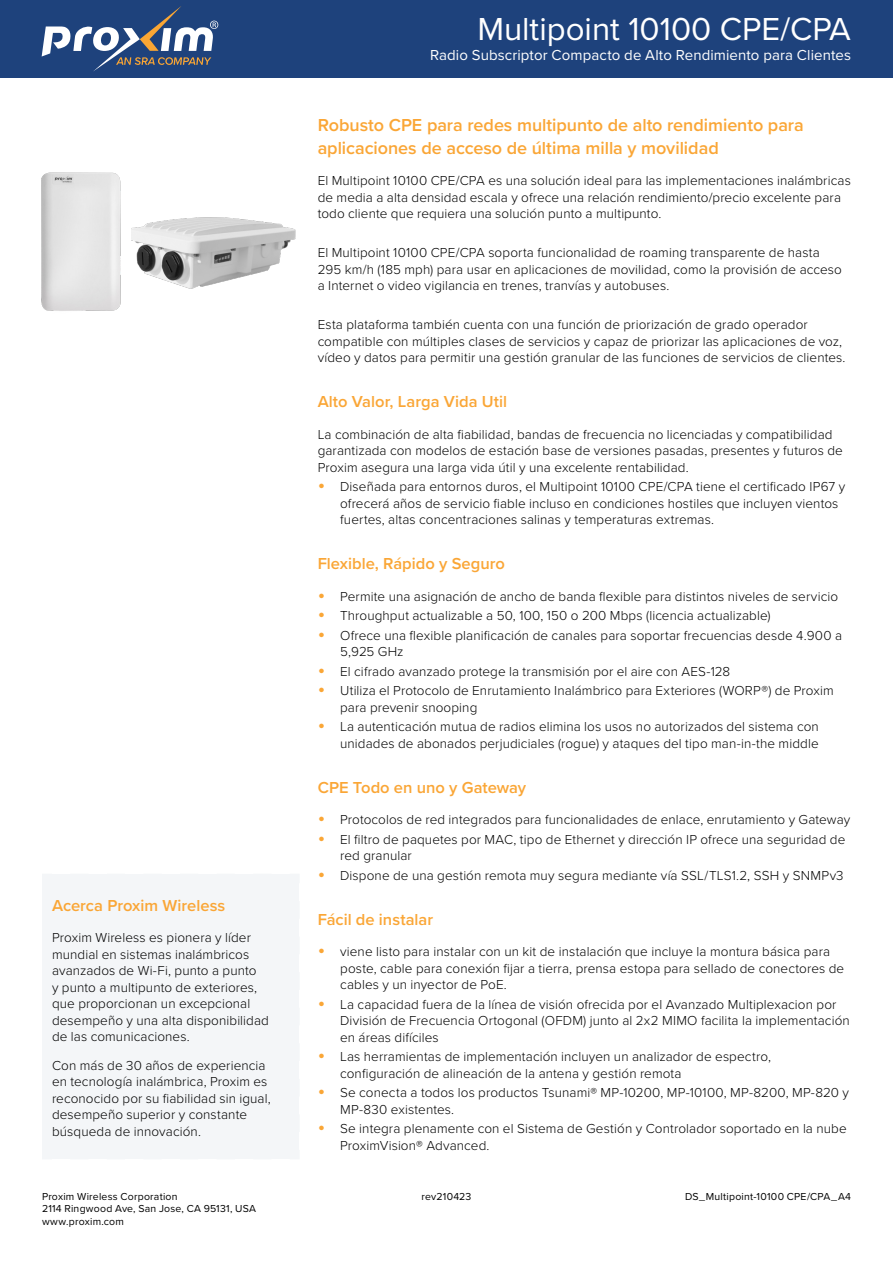
<style>
.page{position:relative;width:893px;height:1263px;background:#fff}
.page>*{position:absolute;margin:0;border:0;box-sizing:border-box;transform-origin:0 0}
.t1{font:33px "Proxima Nova";color:#fff}
.t2{font:600 18px/22.5px "Proxima Nova";letter-spacing:-.005em;color:#faa636}
.t3{font:600 16.5px "Proxima Nova";color:#faa636}
.t4{font:15px "Proxima Nova";letter-spacing:.005em;color:#fff}
.t5{font:300 13.5px/16.5px "Proxima Nova";letter-spacing:.01em;color:#000}
.t6{font:10.5px/12.6px "Proxima Nova";letter-spacing:.02em;color:#000}
.s1{font-weight:400;font-size:21px;color:#faa636}
</style>
<div class="page">
<div style="left:0;top:0;width:893px;height:77px;background:#1e427c"></div>
<svg style="left:42px;top:6px;width:176px;height:65px"></svg>
<div style="left:42px;top:874px;width:257px;height:285px;background:#f4f6f8"></div>
<img style="left:41px;top:172px;width:80px;height:139px">
<img style="left:131px;top:217px;width:165px;height:72px">
<p class="t3" style="left:52px;top:893px;width:175px">Acerca Proxim Wireless</p>
<p class="t5" style="left:52px;top:928px;width:218px">Proxim Wireless es pionera y líder mundial en sistemas inalámbricos avanzados de Wi-Fi, punto a punto<br>y punto a multipunto de exteriores, que proporcionan un excepcional desempeño y una alta disponibilidad de las comunicaciones.</p>
<p class="t5" style="left:52px;top:1056px;width:220px">Con más de 30 años de experiencia en tecnología inalámbrica, Proxim es reconocido por su fiabilidad sin igual, desempeño superior y constante búsqueda de innovación.</p>
<h1 class="t1" style="left:477px;top:5px;width:375px">Multipoint 10100 CPE/CPA</h1>
<p class="t4" style="left:430px;top:44px;width:422px">Radio Subscriptor Compacto de Alto Rendimiento para Clientes</p>
<h2 class="t2" style="left:318px;top:113px;width:488px">Robusto CPE para redes multipunto de alto rendimiento para aplicaciones de acceso de última milla y movilidad</h2>
<p class="t5" style="left:318px;top:172px;width:535px">El Multipoint 10100 CPE/CPA es una solución ideal para las implementaciones inalámbricas de media a alta densidad escala y ofrece una relación rendimiento/precio excelente para todo cliente que requiera una solución punto a multipunto.</p>
<p class="t5" style="left:318px;top:244px;width:526px">El Multipoint 10100 CPE/CPA soporta funcionalidad de roaming transparente de hasta<br>295 km/h (185 mph) para usar en aplicaciones de movilidad, como la provisión de acceso a Internet o video vigilancia en trenes, tranvías y autobuses.</p>
<p class="t5" style="left:318px;top:316px;width:529px">Esta plataforma también cuenta con una función de priorización de grado operador compatible con múltiples clases de servicios y capaz de priorizar las aplicaciones de voz, vídeo y datos para permitir una gestión granular de las funciones de servicios de clientes.</p>
<p class="t3" style="left:318px;top:389px;width:191px">Alto Valor, Larga Vida Util</p>
<p class="t5" style="left:318px;top:425px;width:527px">La combinación de alta fiabilidad, bandas de frecuencia no licenciadas y compatibilidad garantizada con modelos de estación base de versiones pasadas, presentes y futuros de<br>Proxim asegura una larga vida útil y una excelente rentabilidad.</p>
<p class="t5" style="left:340px;top:478px;width:507px;text-indent:-22px"><span class="s1">•</span> Diseñada para entornos duros, el Multipoint 10100 CPE/CPA tiene el certificado IP67 y ofrecerá años de servicio fiable incluso en condiciones hostiles que incluyen vientos fuertes, altas concentraciones salinas y temperaturas extremas.</p>
<p class="t3" style="left:318px;top:551px;width:189px">Flexible, Rápido y Seguro</p>
<p class="t5" style="left:318px;top:587px;width:522px"><span class="s1">•</span> Permite una asignación de ancho de banda flexible para distintos niveles de servicio</p>
<p class="t5" style="left:318px;top:607px;width:454px"><span class="s1">•</span> Throughput actualizable a 50, 100, 150 o 200 Mbps (licencia actualizable)</p>
<p class="t5" style="left:340px;top:626px;width:503px;text-indent:-22px"><span class="s1">•</span> Ofrece una flexible planificación de canales para soportar frecuencias desde 4.900 a<br>5,925 GHz</p>
<p class="t5" style="left:318px;top:662px;width:414px"><span class="s1">•</span> El cifrado avanzado protege la transmisión por el aire con AES-128</p>
<p class="t5" style="left:340px;top:682px;width:495px;text-indent:-22px"><span class="s1">•</span> Utiliza el Protocolo de Enrutamiento Inalámbrico para Exteriores (WORP®) de Proxim para prevenir snooping</p>
<p class="t5" style="left:318px;top:718px;width:503px;text-align:right"><span class="s1">•</span> La autenticación mutua de radios elimina los usos no autorizados del sistema con unidades de abonados perjudiciales (rogue) y ataques del tipo man-in-the middle</p>
<p class="t3" style="left:318px;top:775px;width:210px">CPE Todo en uno y Gateway</p>
<p class="t5" style="left:318px;top:811px;width:534px"><span class="s1">•</span> Protocolos de red integrados para funcionalidades de enlace, enrutamiento y Gateway</p>
<p class="t5" style="left:340px;top:830px;width:507px;text-indent:-22px"><span class="s1">•</span> El filtro de paquetes por MAC, tipo de Ethernet y dirección IP ofrece una seguridad de red granular</p>
<p class="t5" style="left:318px;top:866px;width:527px"><span class="s1">•</span> Dispone de una gestión remota muy segura mediante vía SSL/TLS1.2, SSH y SNMPv3</p>
<p class="t3" style="left:318px;top:907px;width:117px">Fácil de instalar</p>
<p class="t5" style="left:340px;top:943px;width:506px;text-indent:-22px"><span class="s1">•</span> viene listo para instalar con un kit de instalación que incluye la montura básica para poste, cable para conexión fijar a tierra, prensa estopa para sellado de conectores de cables y un inyector de PoE.</p>
<p class="t5" style="left:340px;top:995px;width:511px;text-indent:-22px"><span class="s1">•</span> La capacidad fuera de la línea de visión ofrecida por el Avanzado Multiplexacion por<br>División de Frecuencia Ortogonal (OFDM) junto al 2x2 MIMO facilita la implementación en áreas difíciles</p>
<p class="t5" style="left:340px;top:1048px;width:432px;text-indent:-22px"><span class="s1">•</span> Las herramientas de implementación incluyen un analizador de espectro, configuración de alineación de la antena y gestión remota</p>
<p class="t5" style="left:340px;top:1084px;width:510px;text-indent:-22px"><span class="s1">•</span> Se conecta a todos los productos Tsunami® MP-10200, MP-10100, MP-8200, MP-820 y<br>MP-830 existentes.</p>
<p class="t5" style="left:340px;top:1120px;width:508px;text-indent:-22px"><span class="s1">•</span> Se integra plenamente con el Sistema de Gestión y Controlador soportado en la nube<br>ProximVision® Advanced.</p>
<p class="t6" style="left:42px;top:1189px;width:215px">Proxim Wireless Corporation<br>2114 Ringwood Ave, San Jose, CA 95131, USA www.proxim.com</p>
<p class="t6" style="left:422px;top:1189px;width:51px">rev210423</p>
<p class="t6" style="left:685px;top:1189px;width:167px">DS_Multipoint-10100 CPE/CPA_A4</p>
</div>
